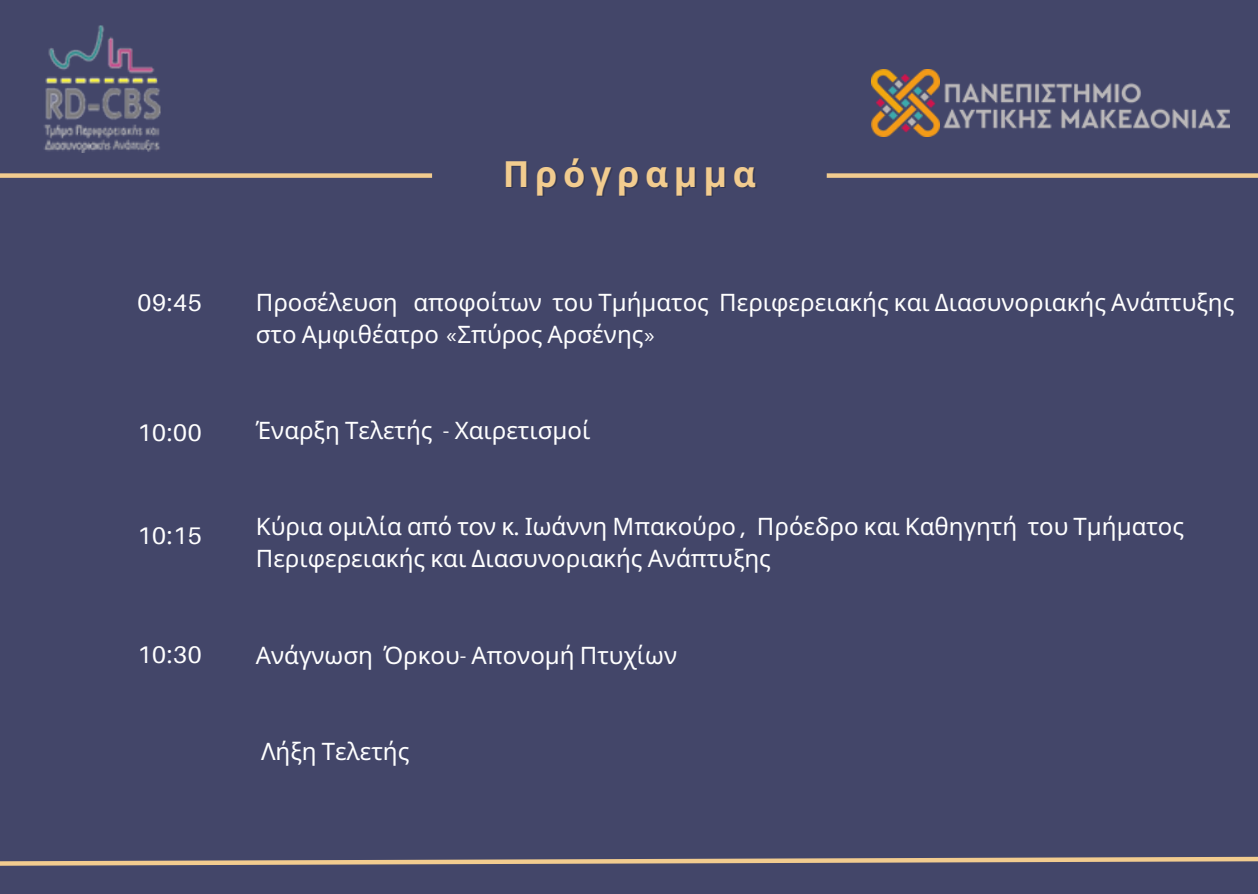
<style>
.page{position:relative;width:1258px;height:894px;background:#fff}
.page>*{position:absolute;margin:0;border:0;box-sizing:border-box;transform-origin:0 0}
.t1{font:700 36px "Noto Sans";letter-spacing:.155em;color:#f2cc8f}
.t2{font:24px/32.1px "Noto Sans";color:#fff}
.t3{font:24px "Aileron";letter-spacing:.035em;color:#fff}
.s1{font-family:"Aileron"}
</style>
<div class="page">
<div style="left:0;top:0;width:1258px;height:893px;background:#434669"></div>
<div style="left:0;top:173px;width:432px;height:5px;background:#f2cc8f"></div>
<svg style="left:0;top:856px;width:1258px;height:10px"></svg>
<div style="left:827px;top:173px;width:431px;height:5px;background:#f2cc8f"></div>
<img style="left:44px;top:25px;width:117px;height:127px">
<img style="left:939px;top:76px;width:290px;height:55px">
<img style="left:872px;top:69px;width:67px;height:68px">
<p class="t1" style="left:503px;top:148px;width:255px">Πρόγραμμα</p>
<p class="t3" style="left:138px;top:288px;width:66px">09:45</p>
<p class="t2" style="left:256px;top:286px;width:980px">Προσέλευση αποφοίτων του Τμήματος Περιφερειακής και Διασυνοριακής Ανάπτυξης στο Αμφιθέατρο <span class="s1">«</span>Σπύρος Αρσένης<span class="s1">»</span></p>
<p class="t3" style="left:138px;top:418px;width:66px">10:00</p>
<p class="t2" style="left:256px;top:414px;width:336px">Έναρξη Τελετής <span class="s1">-</span> Χαιρετισμοί</p>
<p class="t3" style="left:138px;top:520px;width:66px">10:15</p>
<p class="t2" style="left:256px;top:510px;width:930px">Κύρια ομιλία από τ<span class="s1">o</span>ν κ<span class="s1">.</span> Ιωάννη Μπακούρο <span class="s1">,</span> Πρόεδρο και Καθηγητή του Τμήματος<br>Περιφερειακής και Διασυνοριακής Ανάπτυξης</p>
<p class="t3" style="left:138px;top:639px;width:66px">10:30</p>
<p class="t2" style="left:256px;top:638px;width:423px">Ανάγνωση Όρκου<span class="s1">-</span> Απονομή Πτυχίων</p>
<p class="t2" style="left:261px;top:734px;width:150px">Λήξη Τελετής</p>
</div>
